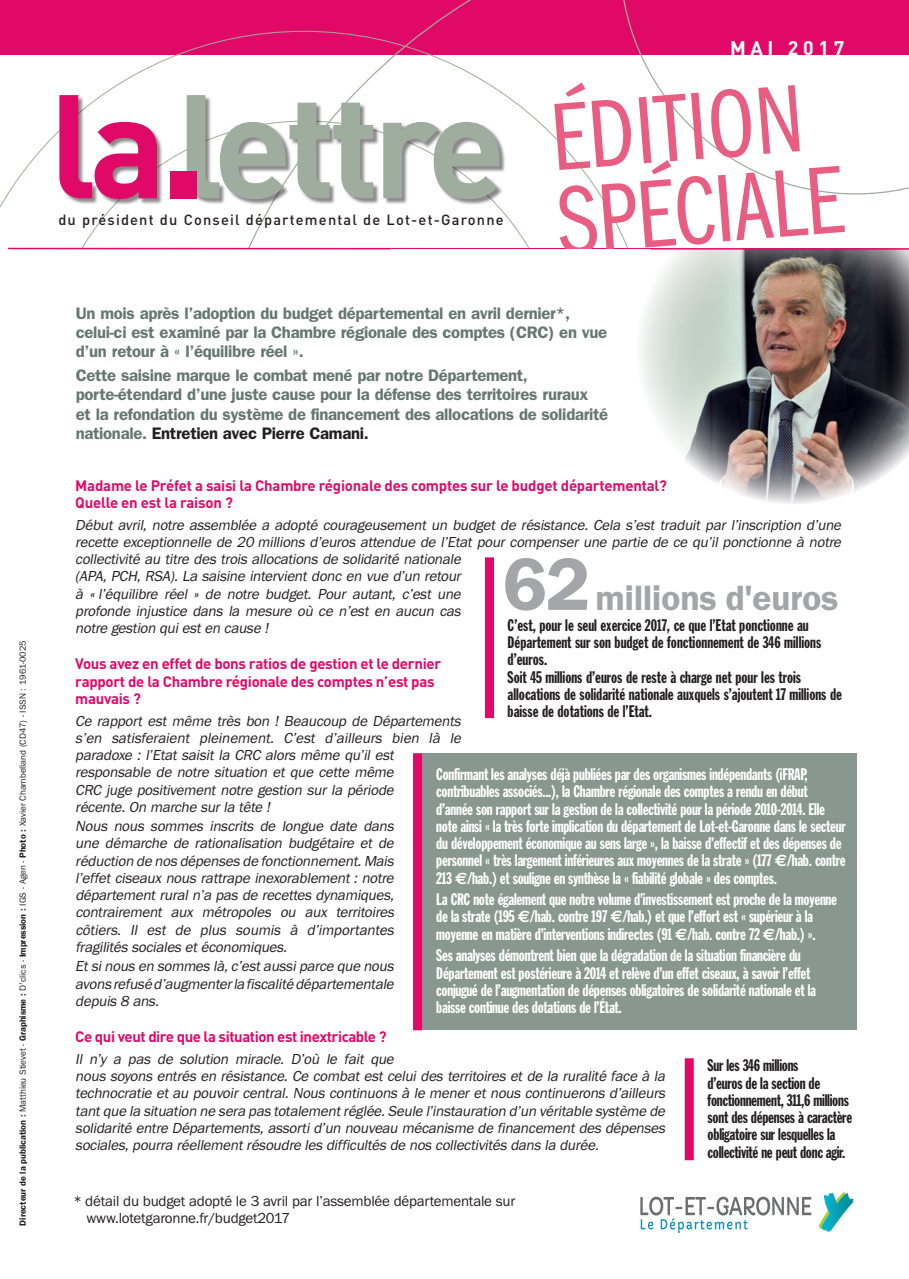
<style>
.page{position:relative;width:909px;height:1279px;background:#fff}
.page>*{position:absolute;margin:0;border:0;box-sizing:border-box;transform-origin:0 0}
.t1{font:700 144.75px "DIN";letter-spacing:-.05em;color:#9ead9e}
.t2{font:99.3px/83.7px "ITC Franklin Gothic Std Bk Cp";color:#e85e83}
.t3{font:600 76.65px "Franklin Got ITC";color:#a4a5a9}
.t4{font:600 36.3px "Franklin Got ITC";letter-spacing:-.015em;color:#a4a5a9}
.t5{font:700 19.5px "DIN";letter-spacing:.24em;color:#fff}
.t6{font:600 16.65px/19.2px "Franklin Gothic";letter-spacing:-.02em;color:#657770}
.t7{font:16.5px/17.2px "Franklin Gothic Extra Cond";letter-spacing:-.015em;color:#fff}
.t8{font:16.5px/17.2px "Franklin Gothic Extra Cond";color:#231f20}
.t9{font:italic 15px/17.2px "Franklin Got ITC";color:#231f20}
.t10{font:700 15px/17.2px "DIN";letter-spacing:-.02em;color:#e10968}
.t11{font:15px "Franklin Got ITC";letter-spacing:-.015em;color:#231f20}
.t12{font:500 14.55px "DIN";letter-spacing:.08em;color:#231f20}
.t13{font:9px "ITC Franklin Gothic Std";letter-spacing:-.01em;color:#231f20}
.s1{font-family:"Franklin Gothic";font-weight:600}
.s2{color:#e10968}
.s3{color:#231f20}
.s4{font-family:"Euro Sans";font-weight:700}
</style>
<div class="page">
<div style="left:0;top:0;width:909px;height:54px;background:#e10968"></div>
<svg style="left:619px;top:0;width:290px;height:194px"></svg>
<div style="left:413px;top:753px;width:444px;height:277px;background:#889891"></div>
<svg style="left:819px;top:1191px;width:34px;height:40px"></svg>
<svg style="left:640px;top:1196px;width:171px;height:36px"></svg>
<div style="left:685px;top:1058px;width:9px;height:102px;background:#e10968"></div>
<div style="left:485px;top:557px;width:9px;height:161px;background:#e10968"></div>
<div style="left:413px;top:753px;width:9px;height:277px;background:#e10968"></div>
<div style="left:60px;top:96px;width:446px;height:109px;background:#231f20;opacity:.53"></div>
<div style="left:170px;top:171px;width:27px;height:27px;background:#e10968"></div>
<img style="left:641px;top:250px;width:268px;height:254px">
<hr style="left:8px;top:248px;width:901px;height:2px;background:#e10968">
<div style="left:390px;top:250px;width:260px;height:45px;background:#fff"></div>
<p class="t13" style="left:18px;top:1225px;width:586px;rotate:-90deg"><span class="s1">Directeur de la publication :</span> Matthieu Stievet - <span class="s1">Graphisme :</span> D'clics - <span class="s1">Impression :</span> IGS - Agen - <span class="s1">Photo :</span> Xavier Chambelland (CD47) - ISSN : 1961-0025</p>
<h1 class="t1" style="left:50px;top:51px;width:458px"><span class="s2">la</span>lettre</h1>
<p class="t12" style="left:58px;top:210px;width:447px">du président du Conseil départemental de Lot-et-Garonne</p>
<h3 class="t5" style="left:730px;top:35px;width:116px">MAI 2017</h3>
<h2 class="t2" style="left:548px;top:97px;width:288px;rotate:-4deg">ÉDITION<br>SPÉCIALE</h2>
<p class="t6" style="left:76px;top:303px;width:533px">Un mois après l’adoption du budget départemental en avril dernier*, celui-ci est examiné par la Chambre régionale des comptes (CRC) en vue d’un retour à « l’équilibre réel ».</p>
<p class="t6" style="left:76px;top:366px;width:534px">Cette saisine marque le combat mené par notre Département, porte-étendard d’une juste cause pour la défense des territoires ruraux<br>et la refondation du système de financement des allocations de solidarité nationale. <span class="s3">Entretien avec Pierre Camani.</span></p>
<p class="t10" style="left:75px;top:476px;width:593px">Madame le Préfet a saisi la Chambre régionale des comptes sur le budget départemental?<br>Quelle en est la raison ?</p>
<p class="t9" style="left:75px;top:516px;width:770px">Début avril, notre assemblée a adopté courageusement un budget de résistance. Cela s’est traduit par l’inscription d’une recette exceptionnelle de 20 millions d’euros attendue de l’Etat pour compenser une partie de ce qu’il ponctionne à notre collectivité au titre des trois allocations de solidarité nationale<br>(APA, PCH, RSA). La saisine intervient donc en vue d’un retour<br>à « l’équilibre réel » de notre budget. Pour autant, c’est une<br>profonde inj ustice dans la mesure où ce n’est en aucun cas<br>notre gestion quiesten cause !</p>
<p class="t10" style="left:75px;top:654px;width:367px">Vous avez en effet de bons ratios de gestion et le dernier rapport de la Chambre régionale des comptes n’est pas mauvais ?</p>
<p class="t9" style="left:75px;top:712px;width:390px">Ce rapport est même très bon ! Beaucoup de Départements s’en satisferaient pleinement. C’est d’ailleurs bien là le paradoxe : l’Etat saisit la CRC alors même qu’il est responsable de notre situation et que cette même<br>CRC j uge positivement notre gestion sur la période récente.On marche surla tête !</p>
<p class="t9" style="left:75px;top:817px;width:323px;text-align:justify">Nous nous sommes inscrits de longue date dans une démarche de rationalisation budgétaire et de réduction de nos dépenses de fonctionnement.Mais l’effet ciseaux nous rattrape inexorablement : notre département rural n’a pas de recettes dynamiques, contrairement aux métropoles ou aux territoires côtiers. Il est de plus soumis à d’importantes fragilités sociales etéconomiques.</p>
<p class="t9" style="left:75px;top:958px;width:323px;text-align:justify">Etsinous en sommes là,c’estaussiparce que nous avons refusé d’augmenterla fiscalité départementale depuis 8 ans.</p>
<p class="t10" style="left:75px;top:1027px;width:313px">Ce qui veut dire que la situation est inextricable ?</p>
<p class="t9" style="left:75px;top:1050px;width:594px">Il n’y a pas de solution miracle. D’où le fait que<br>nous soyons entrés en résistance. Ce combat est celui des territoires et de la ruralité face à la technocratie et au pouvoir central. Nous continuons à le mener et nous continuerons d’ailleurs tantque la situation ne sera pas totalementréglée.Seule l’instauration d’un véritable système de solidarité entre Départements, assorti d’un nouveau mécanisme de financement des dépenses sociales,pourra réellementrésoudre les difficultés de nos collectivités dans la durée.</p>
<h3 class="t3" style="left:502px;top:540px;width:90px">62</h3>
<h3 class="t4" style="left:595px;top:577px;width:245px">millions d'euros</h3>
<p class="t8" style="left:508px;top:617px;width:336px">C’est, pour le seul exercice 2017, ce que l’Etat ponctionne au Département sur son budget de fonctionnement de 346 millions d’euros.<br>Soit 45 millions d’euros de reste à charge net pour les trois allocations de solidarité nationale auxquels s’ajoutent 17 millions de baisse de dotations de l’Etat.</p>
<p class="t7" style="left:436px;top:766px;width:411px">Confirmant les analyses déjà publiées par des organismes indépendants (iFRAP, contribuables associés...), la Chambre régionale des comptes a rendu en début d’année son rapport sur la gestion de la collectivité pour la période 2010-2014. Elle note ainsi « la très forte implication du département de Lot-et-Garonne dans le secteur du développement économique au sens large », la baisse d’effectif et des dépenses de personnel « très largement inférieures aux moyennes de la strate » (177 <span class="s4">€</span>/hab. contre 213 <span class="s4">€</span>/hab.) et souligne en synthèse la « fiabilité globale » des comptes.</p>
<p class="t7" style="left:436px;top:891px;width:402px">La CRC note également que notre volume d’investissement est proche de la moyenne de la strate (195 <span class="s4">€</span>/hab. contre 197 <span class="s4">€</span>/hab.) et que l’effort est « supérieur à la moyenne en matière d’interventions indirectes (91 <span class="s4">€</span>/hab. contre 72 <span class="s4">€</span>/hab.) ».</p>
<p class="t7" style="left:436px;top:947px;width:381px">Ses analyses démontrent bien que la dégradation de la situation financière du Département est postérieure à 2014 et relève d’un effet ciseaux, à savoir l’effet conjugué de l’augmentation de dépenses obligatoires de solidarité nationale et la baisse continue des dotations de l’État.</p>
<p class="t8" style="left:707px;top:1057px;width:146px">Sur les 346 millions<br>d’euros de la section de fonctionnement, 311,6 millions sont des dépenses à caractère obligatoire sur lesquelles la collectivité ne peut donc agir.</p>
<p class="t11" style="left:74px;top:1192px;width:443px">* détail du budget adopté le 3 avril par l’assemblée départementale sur</p>
<p class="t11" style="left:87px;top:1209px;width:205px">www.lotetgaronne.fr/budget2017</p>
</div>
